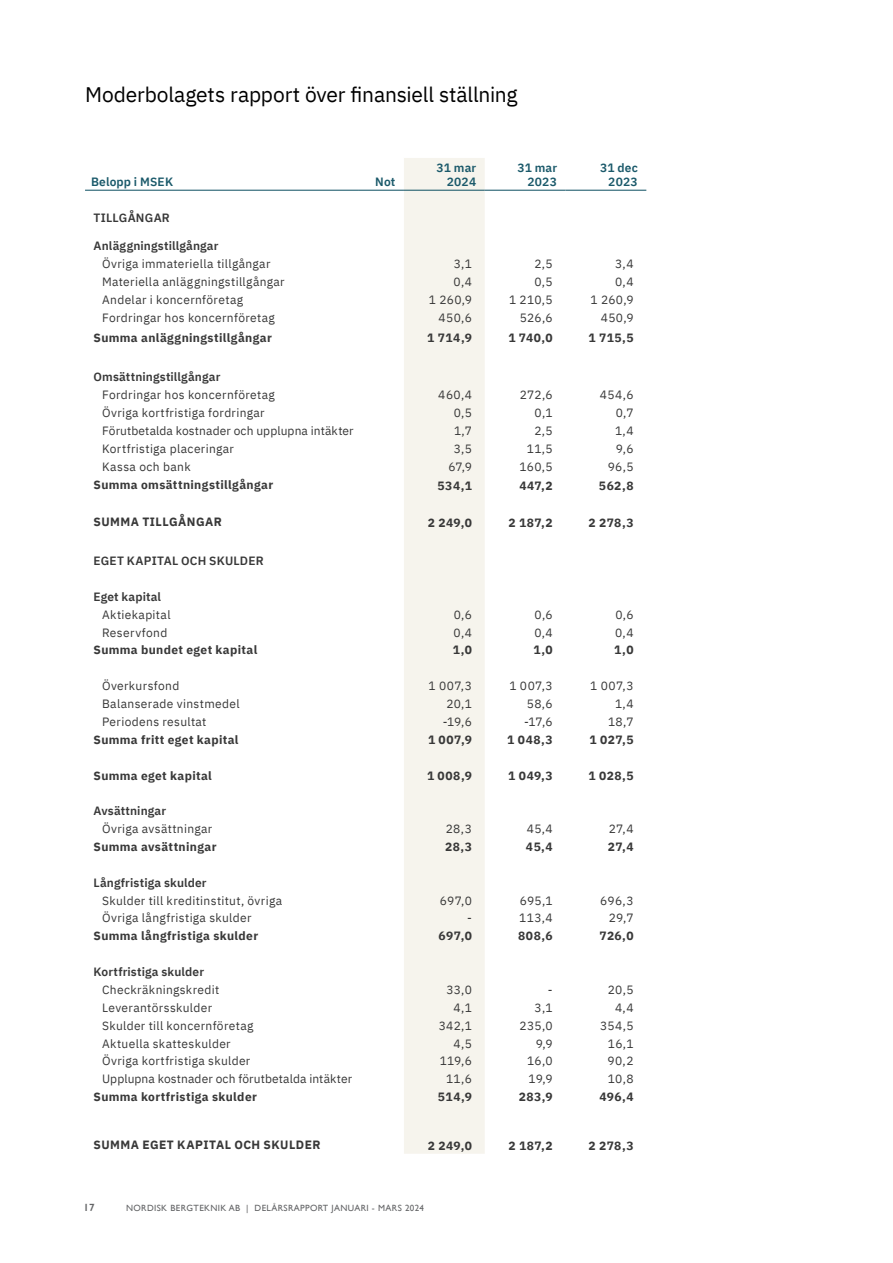
<style>
.page{position:relative;width:893px;height:1263px;background:#fff}
.page>*{position:absolute;margin:0;border:0;box-sizing:border-box;transform-origin:0 0}
.t1{font:21px "IBM Plex Sans";letter-spacing:-.01em;color:#000}
.t2{font:12px "IBM Plex Sans";letter-spacing:.03em;color:#383838}
.t3{font:700 12px "IBM Plex Sans";letter-spacing:.03em;color:#383838}
.t4{font:600 12px "IBM Plex Sans";letter-spacing:.01em;color:#383838}
.t5{font:12px "IBM Plex Sans";letter-spacing:.01em;color:#383838}
.t6{font:600 12px/14.4px "IBM Plex Sans";letter-spacing:.015em;color:#1a596a;text-align:right}
.t7{font:600 10.5px "Gill Sans";color:#636466}
.t8{font:9px "Gill Sans";letter-spacing:.04em;color:#636466}
</style>
<div class="page">
<div style="left:404px;top:158px;width:81px;height:996px;background:#f6f4ed"></div>
<hr style="left:85px;top:190px;width:273px;height:1px;background:#1a596a">
<hr style="left:404px;top:190px;width:81px;height:1px;background:#1a596a">
<hr style="left:485px;top:190px;width:81px;height:1px;background:#1a596a">
<hr style="left:566px;top:190px;width:80px;height:1px;background:#1a596a">
<hr style="left:358px;top:190px;width:46px;height:1px;background:#1a596a">
<h1 class="t1" style="left:85px;top:78px;width:434px">Moderbolagets rapport över finansiell ställning</h1>
<p class="t6" style="left:91px;top:173px;width:84px">Belopp i MSEK</p>
<p class="t6" style="left:375px;top:173px;width:22px">Not</p>
<p class="t6" style="left:437px;top:159px;width:41px">31 mar<br>2024</p>
<p class="t6" style="left:517px;top:159px;width:41px">31 mar<br>2023</p>
<p class="t6" style="left:600px;top:159px;width:39px">31 dec<br>2023</p>
<p class="t4" style="left:94px;top:208px;width:78px">TILLGÅNGAR</p>
<p class="t4" style="left:94px;top:236px;width:126px">Anläggningstillgångar</p>
<p class="t2" style="left:102px;top:255px;width:170px">Övriga immateriella tillgångar</p>
<p class="t2" style="left:454px;top:255px;width:20px">3,1</p>
<p class="t2" style="left:534px;top:255px;width:20px">2,5</p>
<p class="t2" style="left:615px;top:255px;width:20px">3,4</p>
<p class="t2" style="left:102px;top:273px;width:184px">Materiella anläggningstillgångar</p>
<p class="t2" style="left:454px;top:273px;width:20px">0,4</p>
<p class="t2" style="left:534px;top:273px;width:20px">0,5</p>
<p class="t2" style="left:615px;top:273px;width:20px">0,4</p>
<p class="t2" style="left:102px;top:290px;width:143px">Andelar i koncernföretag</p>
<p class="t2" style="left:429px;top:290px;width:45px">1 260,9</p>
<p class="t2" style="left:509px;top:290px;width:45px">1 210,5</p>
<p class="t2" style="left:590px;top:290px;width:45px">1 260,9</p>
<p class="t2" style="left:102px;top:308px;width:174px">Fordringar hos koncernföretag</p>
<p class="t2" style="left:439px;top:308px;width:35px">450,6</p>
<p class="t2" style="left:520px;top:308px;width:34px">526,6</p>
<p class="t2" style="left:601px;top:308px;width:34px">450,9</p>
<p class="t3" style="left:94px;top:328px;width:180px">Summa anläggningstillgångar</p>
<p class="t3" style="left:427px;top:328px;width:46px">1 714,9</p>
<p class="t3" style="left:508px;top:328px;width:46px">1 740,0</p>
<p class="t3" style="left:589px;top:328px;width:46px">1 715,5</p>
<p class="t4" style="left:94px;top:367px;width:128px">Omsättningstillgångar</p>
<p class="t2" style="left:102px;top:386px;width:174px">Fordringar hos koncernföretag</p>
<p class="t2" style="left:438px;top:386px;width:35px">460,4</p>
<p class="t2" style="left:520px;top:386px;width:35px">272,6</p>
<p class="t2" style="left:600px;top:386px;width:35px">454,6</p>
<p class="t2" style="left:102px;top:404px;width:164px">Övriga kortfristiga fordringar</p>
<p class="t2" style="left:454px;top:404px;width:20px">0,5</p>
<p class="t2" style="left:535px;top:404px;width:20px">0,1</p>
<p class="t2" style="left:616px;top:404px;width:19px">0,7</p>
<p class="t5" style="left:102px;top:421px;width:253px">Förutbetalda kostnader och upplupna intäkter</p>
<p class="t2" style="left:454px;top:421px;width:19px">1,7</p>
<p class="t2" style="left:534px;top:421px;width:20px">2,5</p>
<p class="t2" style="left:615px;top:421px;width:20px">1,4</p>
<p class="t2" style="left:102px;top:439px;width:133px">Kortfristiga placeringar</p>
<p class="t2" style="left:454px;top:439px;width:20px">3,5</p>
<p class="t2" style="left:527px;top:439px;width:27px">11,5</p>
<p class="t2" style="left:616px;top:439px;width:19px">9,6</p>
<p class="t2" style="left:102px;top:457px;width:90px">Kassa och bank</p>
<p class="t2" style="left:448px;top:457px;width:25px">67,9</p>
<p class="t2" style="left:519px;top:457px;width:35px">160,5</p>
<p class="t2" style="left:608px;top:457px;width:27px">96,5</p>
<p class="t3" style="left:94px;top:475px;width:181px">Summa omsättningstillgångar</p>
<p class="t3" style="left:437px;top:476px;width:36px">534,1</p>
<p class="t3" style="left:519px;top:476px;width:35px">447,2</p>
<p class="t3" style="left:599px;top:476px;width:36px">562,8</p>
<p class="t3" style="left:94px;top:512px;width:130px">SUMMA TILLGÅNGAR</p>
<p class="t3" style="left:428px;top:513px;width:46px">2 249,0</p>
<p class="t3" style="left:509px;top:513px;width:46px">2 187,2</p>
<p class="t3" style="left:589px;top:513px;width:46px">2 278,3</p>
<p class="t4" style="left:94px;top:551px;width:172px">EGET KAPITAL OCH SKULDER</p>
<p class="t4" style="left:94px;top:587px;width:69px">Eget kapital</p>
<p class="t2" style="left:102px;top:605px;width:70px">Aktiekapital</p>
<p class="t2" style="left:454px;top:605px;width:20px">0,6</p>
<p class="t2" style="left:534px;top:605px;width:20px">0,6</p>
<p class="t2" style="left:615px;top:605px;width:20px">0,6</p>
<p class="t2" style="left:102px;top:623px;width:67px">Reservfond</p>
<p class="t2" style="left:454px;top:623px;width:20px">0,4</p>
<p class="t2" style="left:534px;top:623px;width:20px">0,4</p>
<p class="t2" style="left:615px;top:623px;width:20px">0,4</p>
<p class="t3" style="left:94px;top:641px;width:165px">Summa bundet eget kapital</p>
<p class="t3" style="left:453px;top:641px;width:21px">1,0</p>
<p class="t3" style="left:533px;top:641px;width:21px">1,0</p>
<p class="t3" style="left:614px;top:641px;width:21px">1,0</p>
<p class="t2" style="left:102px;top:677px;width:79px">Överkursfond</p>
<p class="t2" style="left:429px;top:677px;width:45px">1 007,3</p>
<p class="t2" style="left:509px;top:677px;width:45px">1 007,3</p>
<p class="t2" style="left:590px;top:677px;width:45px">1 007,3</p>
<p class="t2" style="left:102px;top:695px;width:139px">Balanserade vinstmedel</p>
<p class="t2" style="left:446px;top:695px;width:27px">20,1</p>
<p class="t2" style="left:527px;top:695px;width:28px">58,6</p>
<p class="t2" style="left:615px;top:695px;width:20px">1,4</p>
<p class="t2" style="left:102px;top:712px;width:106px">Periodens resultat</p>
<p class="t2" style="left:443px;top:712px;width:31px">-19,6</p>
<p class="t2" style="left:524px;top:712px;width:30px">-17,6</p>
<p class="t2" style="left:608px;top:712px;width:27px">18,7</p>
<p class="t3" style="left:93px;top:730px;width:147px">Summa fritt eget kapital</p>
<p class="t3" style="left:428px;top:730px;width:45px">1 007,9</p>
<p class="t3" style="left:507px;top:730px;width:47px">1 048,3</p>
<p class="t3" style="left:590px;top:730px;width:45px">1 027,5</p>
<p class="t3" style="left:94px;top:766px;width:120px">Summa eget kapital</p>
<p class="t3" style="left:427px;top:766px;width:46px">1 008,9</p>
<p class="t3" style="left:508px;top:766px;width:46px">1 049,3</p>
<p class="t3" style="left:589px;top:766px;width:46px">1 028,5</p>
<p class="t4" style="left:93px;top:801px;width:74px">Avsättningar</p>
<p class="t2" style="left:102px;top:820px;width:112px">Övriga avsättningar</p>
<p class="t2" style="left:446px;top:820px;width:28px">28,3</p>
<p class="t2" style="left:527px;top:820px;width:27px">45,4</p>
<p class="t2" style="left:609px;top:820px;width:26px">27,4</p>
<p class="t3" style="left:93px;top:837px;width:125px">Summa avsättningar</p>
<p class="t3" style="left:445px;top:837px;width:28px">28,3</p>
<p class="t3" style="left:526px;top:837px;width:28px">45,4</p>
<p class="t3" style="left:608px;top:837px;width:27px">27,4</p>
<p class="t4" style="left:93px;top:873px;width:115px">Långfristiga skulder</p>
<p class="t2" style="left:102px;top:891px;width:182px">Skulder till kreditinstitut, övriga</p>
<p class="t2" style="left:440px;top:891px;width:34px">697,0</p>
<p class="t2" style="left:520px;top:891px;width:34px">695,1</p>
<p class="t2" style="left:600px;top:891px;width:35px">696,3</p>
<p class="t2" style="left:102px;top:909px;width:151px">Övriga långfristiga skulder</p>
<p class="t2" style="left:467px;top:909px;width:6px">-</p>
<p class="t2" style="left:519px;top:909px;width:35px">113,4</p>
<p class="t2" style="left:609px;top:909px;width:26px">29,7</p>
<p class="t3" style="left:94px;top:926px;width:166px">Summa långfristiga skulder</p>
<p class="t3" style="left:439px;top:926px;width:35px">697,0</p>
<p class="t3" style="left:518px;top:926px;width:36px">808,6</p>
<p class="t3" style="left:599px;top:926px;width:36px">726,0</p>
<p class="t4" style="left:94px;top:962px;width:112px">Kortfristiga skulder</p>
<p class="t2" style="left:102px;top:980px;width:119px">Checkräkningskredit</p>
<p class="t2" style="left:446px;top:980px;width:27px">33,0</p>
<p class="t2" style="left:548px;top:980px;width:6px">-</p>
<p class="t2" style="left:608px;top:980px;width:27px">20,5</p>
<p class="t2" style="left:102px;top:998px;width:112px">Leverantörsskulder</p>
<p class="t2" style="left:454px;top:998px;width:20px">4,1</p>
<p class="t2" style="left:535px;top:998px;width:20px">3,1</p>
<p class="t2" style="left:615px;top:998px;width:20px">4,4</p>
<p class="t2" style="left:102px;top:1016px;width:153px">Skulder till koncernföretag</p>
<p class="t2" style="left:439px;top:1016px;width:35px">342,1</p>
<p class="t2" style="left:520px;top:1016px;width:35px">235,0</p>
<p class="t2" style="left:600px;top:1016px;width:35px">354,5</p>
<p class="t2" style="left:102px;top:1034px;width:130px">Aktuella skatteskulder</p>
<p class="t2" style="left:453px;top:1034px;width:20px">4,5</p>
<p class="t2" style="left:536px;top:1034px;width:19px">9,9</p>
<p class="t2" style="left:608px;top:1034px;width:27px">16,1</p>
<p class="t2" style="left:102px;top:1052px;width:150px">Övriga kortfristiga skulder</p>
<p class="t2" style="left:440px;top:1052px;width:34px">119,6</p>
<p class="t2" style="left:527px;top:1052px;width:27px">16,0</p>
<p class="t2" style="left:607px;top:1052px;width:28px">90,2</p>
<p class="t5" style="left:102px;top:1070px;width:252px">Upplupna kostnader och förutbetalda intäkter</p>
<p class="t2" style="left:446px;top:1070px;width:27px">11,6</p>
<p class="t2" style="left:529px;top:1070px;width:26px">19,9</p>
<p class="t2" style="left:608px;top:1070px;width:27px">10,8</p>
<p class="t3" style="left:94px;top:1087px;width:165px">Summa kortfristiga skulder</p>
<p class="t3" style="left:438px;top:1087px;width:35px">514,9</p>
<p class="t3" style="left:519px;top:1087px;width:36px">283,9</p>
<p class="t3" style="left:599px;top:1087px;width:36px">496,4</p>
<p class="t3" style="left:94px;top:1135px;width:229px">SUMMA EGET KAPITAL OCH SKULDER</p>
<p class="t3" style="left:428px;top:1136px;width:46px">2 249,0</p>
<p class="t3" style="left:509px;top:1136px;width:46px">2 187,2</p>
<p class="t3" style="left:589px;top:1136px;width:46px">2 278,3</p>
<p class="t7" style="left:84px;top:1201px;width:13px">17</p>
<p class="t8" style="left:126px;top:1203px;width:299px">NORDISK BERGTEKNIK AB | DELÅRSRAPPORT JANUARI - MARS 2024</p>
</div>
